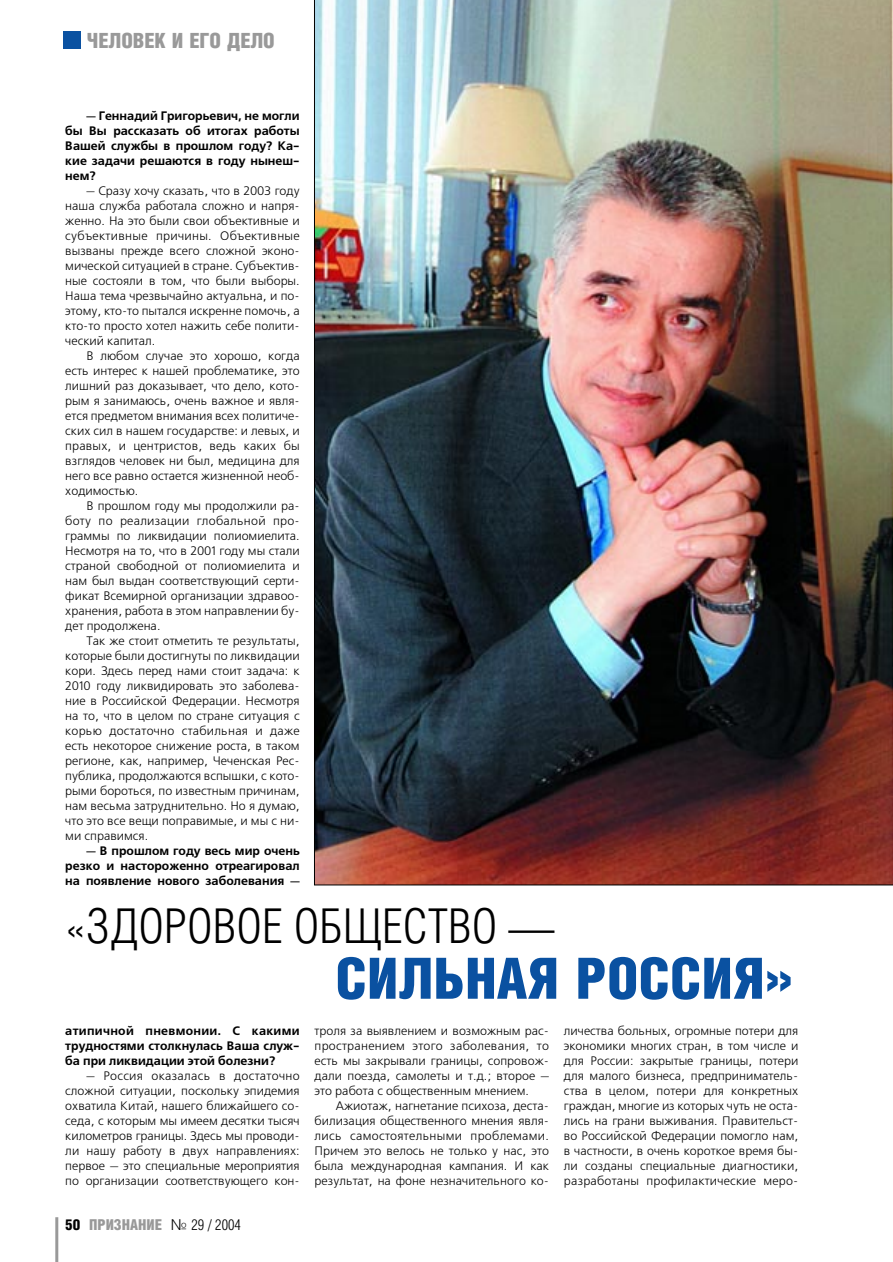
<style>
.page{position:relative;width:893px;height:1262px;background:#fff}
.page>*{position:absolute;margin:0;border:0;box-sizing:border-box;transform-origin:0 0}
.t1{font:900 57px "Helios Cond";color:#0a51a1}
.t2{font:300 48px "Helios Cond";color:#000}
.t3{font:900 21px "Helios Cond";color:#999}
.t4{font:900 15px "Helios Cond";color:#999}
.t5{font:12.3px/15px "Free Set C";color:#000;text-align:justify}
.t6{font:700 12.3px/15px "Free Set C";color:#000;text-align:justify}
.s1{font-family:"New Baskerville C"}
.s2{font-size:43.5px}
.s3{color:#000}
.s4{font-family:"Helios";font-weight:300;color:#000}
.s5{font-weight:300;color:#000}
</style>
<div class="page">
<hr style="left:55px;top:1217px;width:3px;height:45px;background:#999">
<div style="left:64px;top:31px;width:17px;height:17px;background:#0a51a1"></div>
<img style="left:314px;top:0;width:578px;height:885px">
<h3 class="t3" style="left:87px;top:34px;width:189px">ЧЕЛОВЕК И ЕГО ДЕЛО</h3>
<p class="t6" style="left:65px;top:109px;width:236px;text-indent:21px"><span class="s1">—</span> Геннадий Григорьевич, не могли бы Вы рассказать об итогах работы Вашей службы в прошлом году? Ка&shy;кие задачи решаются в году нынеш&shy;нем?</p>
<p class="t5" style="left:65px;top:184px;width:236px;text-indent:21px"><span class="s1">—</span> Сразу хочу сказать, что в 2003 году наша служба работала сложно и напря&shy;женно. На это были свои объективные и субъективные причины. Объективные вызваны прежде всего сложной эконо&shy;мической ситуацией в стране. Субъектив&shy;ные состояли в том, что были выборы.<br>Наша тема чрезвычайно актуальна, и по&shy;этому, кто-то пытался искренне помочь, а кто-то просто хотел нажить себе полити&shy;ческий капитал.</p>
<p class="t5" style="left:65px;top:349px;width:236px;text-indent:21px">В любом случае это хорошо, когда есть интерес к нашей проблематике, это лишний раз доказывает, что дело, кото&shy;рым я занимаюсь, очень важное и явля&shy;ется предметом внимания всех политиче&shy;ских сил в нашем государстве: и левых, и правых, и центристов, ведь каких бы взглядов человек ни был, медицина для него все равно остается жизненной необ&shy;ходимостью.</p>
<p class="t5" style="left:65px;top:499px;width:236px;text-indent:21px">В прошлом году мы продолжили ра&shy;боту по реализации глобальной про&shy;граммы по ликвидации полиомиелита.<br>Несмотря на то, что в 2001 году мы стали страной свободной от полиомиелита и нам был выдан соответствующий серти&shy;фикат Всемирной организации здравоо&shy;хранения, работа в этом направлении бу&shy;дет продолжена.</p>
<p class="t5" style="left:65px;top:634px;width:236px;text-indent:21px">Так же стоит отметить те результаты, которые были достигнуты по ликвидации кори. Здесь перед нами стоит задача: к 2010 году ликвидировать это заболева&shy;ние в Российской Федерации. Несмотря на то, что в целом по стране ситуация с корью достаточно стабильная и даже есть некоторое снижение роста, в таком регионе, как, например, Чеченская Рес&shy;публика, продолжаются вспышки, с кото&shy;рыми бороться, по известным причинам, нам весьма затруднительно. Но я думаю, что это все вещи поправимые, и мы с ни&shy;ми справимся.</p>
<p class="t6" style="left:65px;top:844px;width:236px;text-indent:21px"><span class="s1">—</span> В прошлом году весь мир очень резко и настороженно отреагировал на появление нового заболевания <span class="s1">—</span></p>
<h2 class="t2" style="left:65px;top:912px;width:491px"><span class="s2">«</span>ЗДОРОВОЕ ОБЩЕСТВО —</h2>
<h1 class="t1" style="left:335px;top:962px;width:458px">СИЛЬНАЯ РОССИЯ»</h1>
<p class="t6" style="left:65px;top:1024px;width:236px">атипичной пневмонии. С какими трудностями столкнулась Ваша служ&shy;ба при ликвидации этой болезни?</p>
<p class="t5" style="left:65px;top:1069px;width:236px;text-indent:21px"><span class="s1">—</span> Россия оказалась в достаточно сложной ситуации, поскольку эпидемия охватила Китай, нашего ближайшего со&shy;седа, с которым мы имеем десятки тысяч километров границы. Здесь мы проводи&shy;ли нашу работу в двух направлениях: первое <span class="s1">—</span> это специальные мероприятия по организации соответствующего кон-</p>
<p class="t4" style="left:65px;top:1220px;width:177px"><span class="s3">50</span> ПРИЗНАНИЕ <span class="s4">№</span> <span class="s5">29 / 2004</span></p>
<p class="t5" style="left:314px;top:1024px;width:236px">троля за выявлением и возможным рас&shy;пространением этого заболевания, то есть мы закрывали границы, сопровож&shy;дали поезда, самолеты и т.д.; второе <span class="s1">— </span>это работа с общественным мнением.</p>
<p class="t5" style="left:314px;top:1099px;width:236px;text-indent:21px">Ажиотаж, нагнетание психоза, деста&shy;билизация общественного мнения явля&shy;лись самостоятельными проблемами.<br>Причем это велось не только у нас, это была международная кампания. И как результат, на фоне незначительного ко-</p>
<p class="t5" style="left:564px;top:1024px;width:236px">личества больных, огромные потери для экономики многих стран, в том числе и для России: закрытые границы, потери для малого бизнеса, предприниматель&shy;ства в целом, потери для конкретных граждан, многие из которых чуть не оста&shy;лись на грани выживания. Правительст&shy;во Российской Федерации помогло нам, в частности, в очень короткое время бы&shy;ли созданы специальные диагностики, разработаны профилактические меро-</p>
</div>
